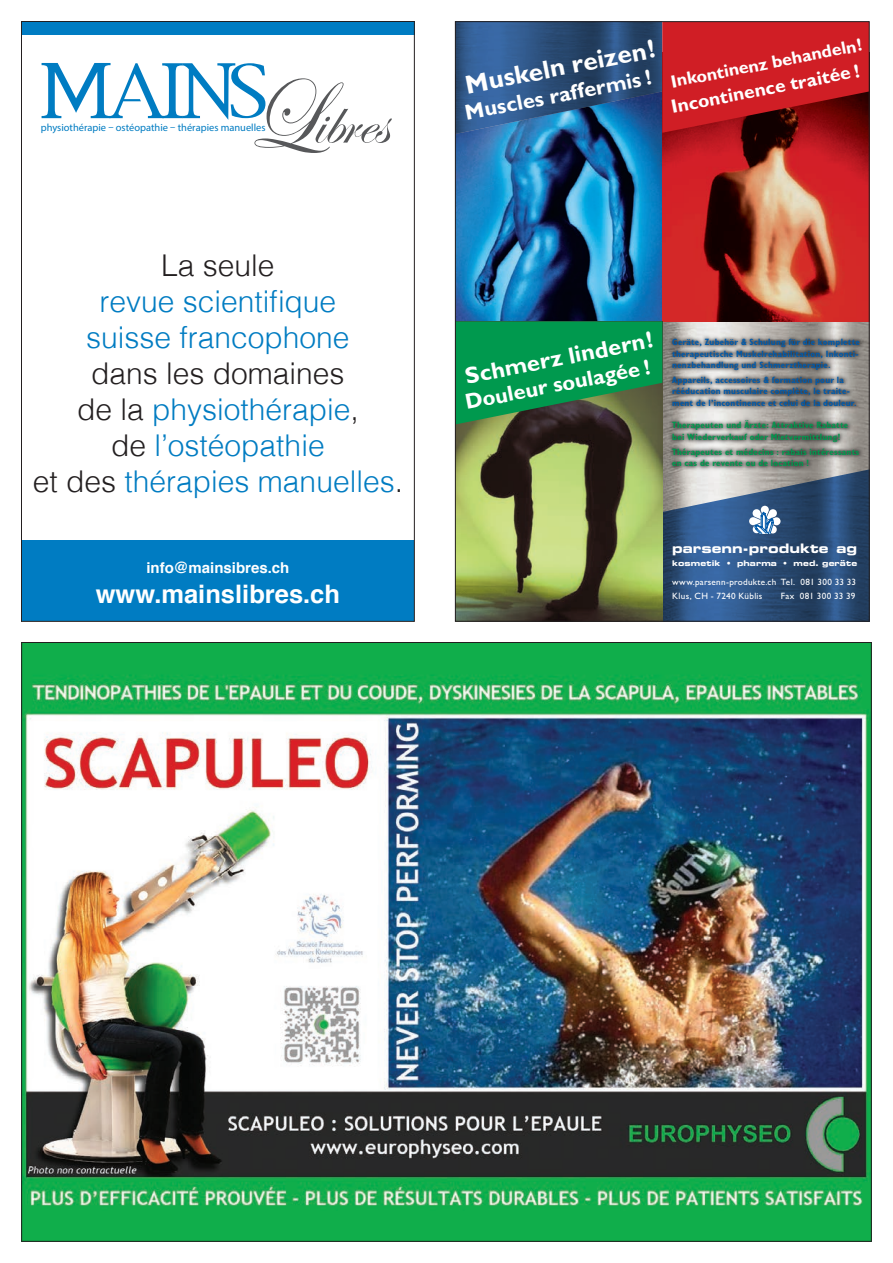
<style>
.page{position:relative;width:893px;height:1263px;background:#fff}
.page>*{position:absolute;margin:0;border:0;box-sizing:border-box;transform-origin:0 0}
.t1{font:300 30px/36px "Helvetica";color:#007cc2;text-align:center}
.t2{font:300 30px "Helvetica";color:#231f20}
.t3{font:700 26.1px "M Gill Sans";color:#fff}
.t4{font:700 25.5px "Helvetica";color:#fff}
.t5{font:700 23.55px "M Gill Sans";color:#fff}
.t6{font:700 21.75px "M Gill Sans";color:#fff}
.t7{font:700 19.2px "M Gill Sans";color:#fff}
.t8{font:700 17.85px "M Gill Sans";color:#fff}
.t9{font:700 15px "Helvetica";color:#fff}
.t10{font:13.05px "Eurostile Bold Extended Two";color:#fff}
.t11{font:10.5px "Myriad Pro";color:#007cc2}
.t12{font:700 condensed 9.15px/11.2px "Gill Sans";letter-spacing:.025em;color:#015aaa}
.t13{font:700 condensed 9.15px/11.2px "Gill Sans";letter-spacing:.03em;color:#00994e}
.t14{font:9.15px/13.5px "M Gill Sans";letter-spacing:.03em;color:#fff}
.t15{font:7.8px "Eurostile Bold Extended Two";letter-spacing:.01em;color:#fff}
.s1{color:#231f20}
</style>
<div class="page">
<img style="left:662px;top:137px;width:206px;height:330px">
<img style="left:457px;top:137px;width:205px;height:483px">
<svg style="left:457px;top:321px;width:205px;height:103px;background:#118a4a"></svg>
<svg style="left:668px;top:334px;width:196px;height:133px;background:#928f8c"></svg>
<svg style="left:457px;top:23px;width:411px;height:114px;background:#723853"></svg>
<svg style="left:662px;top:467px;width:206px;height:153px;background:#466387"></svg>
<img style="left:23px;top:644px;width:847px;height:596px">
<div style="left:21px;top:22px;width:394px;height:13px;background:#007cc2"></div>
<div style="left:21px;top:540px;width:393px;height:81px;background:#007cc2"></div>
<svg style="left:42px;top:63px;width:350px;height:90px"></svg>
<p class="t11" style="left:41px;top:121px;width:226px">physiothérapie – ostéopathie – thérapies manuelles</p>
<p class="t2" style="left:161px;top:240px;width:115px">La seule</p>
<p class="t1" style="left:86px;top:281px;width:265px">revue scientifique suisse francophone</p>
<p class="t2" style="left:91px;top:348px;width:255px">dans les domaines</p>
<p class="t1" style="left:77px;top:389px;width:283px"><span class="s1">de la</span> physiothérapie<span class="s1">,</span></p>
<p class="t1" style="left:111px;top:425px;width:215px"><span class="s1">de</span> l’ostéopathie</p>
<p class="t1" style="left:33px;top:461px;width:372px"><span class="s1">et des</span> thérapies manuelles<span class="s1">.</span></p>
<p class="t9" style="left:146px;top:555px;width:144px">info@mainsibres.ch</p>
<p class="t4" style="left:96px;top:574px;width:246px">www.mainslibres.ch</p>
<p class="t8" style="left:465px;top:112px;width:404px;rotate:-11deg"><sup>Muscles</sup> <sup>raffermis</sup> <sup>!</sup> Inkontinenz behandeln!</p>
<p class="t3" style="left:463px;top:71px;width:194px;rotate:-11deg">Muskeln reizen!</p>
<p class="t7" style="left:669px;top:96px;width:193px;rotate:-11deg">Incontinence traitée !</p>
<p class="t5" style="left:463px;top:363px;width:192px;rotate:-11deg">Schmerz lindern!</p>
<p class="t6" style="left:463px;top:390px;width:189px;rotate:-11deg">Douleur soulagée !</p>
<p class="t12" style="left:672px;top:336px;width:189px">Geräte, Zubehör &amp; Schulung für die komplette therapeutische Muskelrehabilitation, Inkonti&shy;nenzbehandlung und Schmerztherapie.</p>
<p class="t12" style="left:672px;top:374px;width:186px">Appareils, accessoires &amp; formation pour la rééducation musculaire complète, le traite&shy;ment de l’incontinence et celui de la douleur.</p>
<p class="t13" style="left:672px;top:419px;width:177px">Therapeuten und Ärzte: Attraktive Rabatte bei Wiederverkauf oder Mietvermittlung!</p>
<p class="t13" style="left:672px;top:446px;width:188px">Thérapeutes et médecins : rabais intéressants en cas de revente ou de location !</p>
<p class="t10" style="left:672px;top:539px;width:187px">parsenn-produkte ag</p>
<p class="t15" style="left:672px;top:557px;width:187px">kosmetik • pharma • med. geräte</p>
<p class="t14" style="left:672px;top:575px;width:185px">www.parsenn-produkte.ch Tel. 081 300 33 33<br>Klus, CH - 7240 Küblis</p>
<p class="t14" style="left:781px;top:589px;width:76px">Fax 081 300 33 39</p>
</div>
